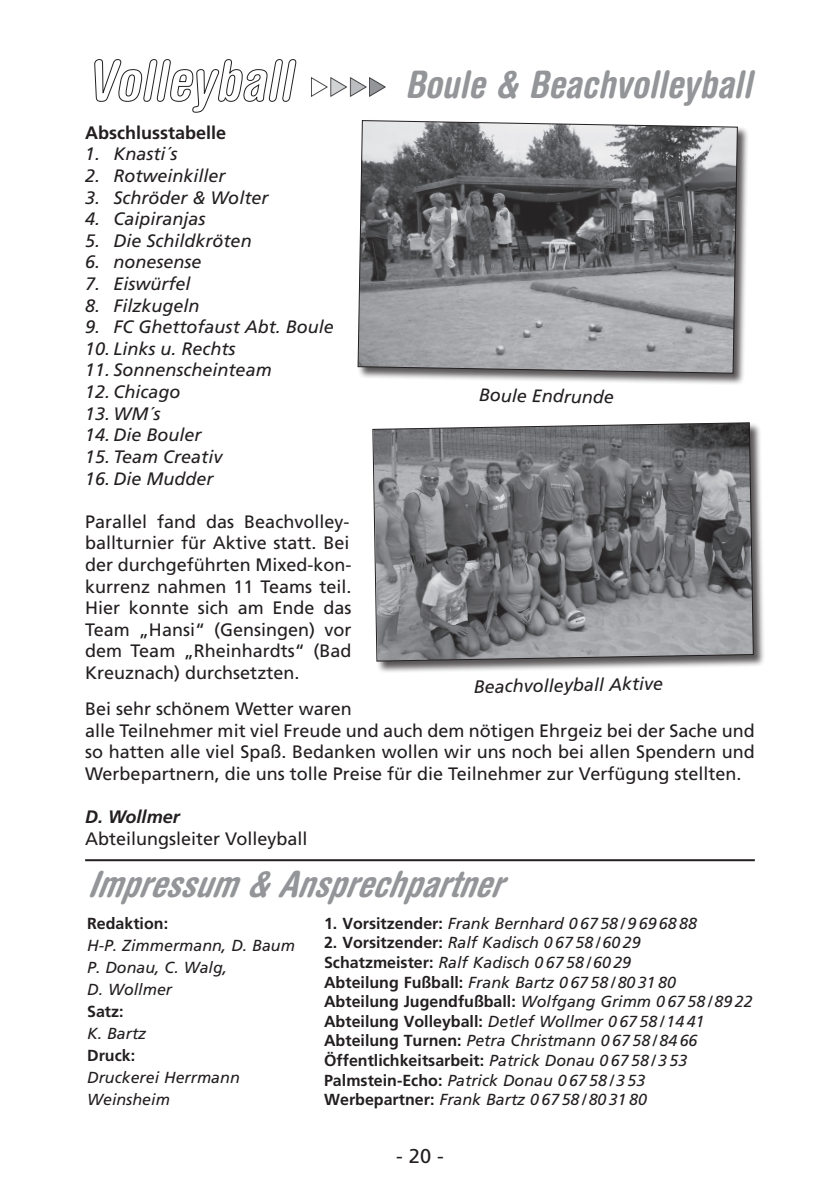
<style>
.page{position:relative;width:840px;height:1191px;background:#fff}
.page>*{position:absolute;margin:0;border:0;box-sizing:border-box;transform-origin:0 0}
.t1{font:italic 700 condensed 38px "Helvetica Rounded";color:#939598}
.t2{font:italic 700 condensed 36px "Helvetica Rounded";color:#939598}
.t3{font:20px "Frutiger";color:#231f20}
.t4{font:18px/21.6px "Frutiger";color:#231f20;text-align:justify}
.t5{font:italic 18px "Frutiger";color:#231f20}
.t6{font:700 18px "Frutiger";color:#231f20}
.t7{font:italic 700 18px "Frutiger";color:#231f20}
.t8{font:italic 16px/19.6px "Frutiger";color:#231f20}
.t9{font:700 16px "Frutiger";color:#231f20}
.s1{font-weight:700;font-style:normal}
</style>
<div class="page">
<hr style="left:85px;top:859px;width:669px;height:2px;background:#231f20">
<svg style="left:94px;top:59px;width:202px;height:54px"></svg>
<img style="left:311px;top:78px;width:75px;height:19px">
<div style="left:357px;top:119px;width:392px;height:266px;background:#231f20;opacity:.75"></div>
<svg style="left:357px;top:120px;width:381px;height:254px"></svg>
<div style="left:371px;top:422px;width:393px;height:251px;background:#231f20;opacity:.75"></div>
<svg style="left:371px;top:422px;width:383px;height:240px"></svg>
<h1 class="t1" style="left:405px;top:61px;width:348px">Boule &amp; Beachvolleyball</h1>
<p class="t6" style="left:85px;top:122px;width:142px">Abschlusstabelle</p>
<p class="t5" style="left:85px;top:144px;width:94px">1. Knasti´s</p>
<p class="t5" style="left:85px;top:165px;width:142px">2. Rotweinkiller</p>
<p class="t5" style="left:85px;top:187px;width:185px">3. Schröder &amp; Wolter</p>
<p class="t5" style="left:85px;top:208px;width:122px">4. Caipiranjas</p>
<p class="t5" style="left:85px;top:230px;width:168px">5. Die Schildkröten</p>
<p class="t5" style="left:85px;top:252px;width:118px">6. nonesense</p>
<p class="t5" style="left:85px;top:273px;width:107px">7. Eiswürfel</p>
<p class="t5" style="left:85px;top:295px;width:116px">8. Filzkugeln</p>
<p class="t5" style="left:85px;top:316px;width:250px">9. FC Ghettofaust Abt. Boule</p>
<p class="t5" style="left:85px;top:338px;width:152px">10. Links u. Rechts</p>
<p class="t5" style="left:85px;top:360px;width:188px">11. Sonnenscheinteam</p>
<p class="t5" style="left:85px;top:381px;width:97px">12. Chicago</p>
<p class="t5" style="left:85px;top:403px;width:77px">13. WM´s</p>
<p class="t5" style="left:85px;top:424px;width:118px">14. Die Bouler</p>
<p class="t5" style="left:85px;top:446px;width:139px">15. Team Creativ</p>
<p class="t5" style="left:85px;top:468px;width:130px">16. Die Mudder</p>
<p class="t4" style="left:85px;top:510px;width:268px">Parallel fand das Beachvolley&shy;ballturnier für Aktive statt. Bei der durchgeführten Mixed-kon&shy;kurrenz nahmen 11 Teams teil.<br>Hier konnte sich am Ende das Team „Hansi“ (Gensingen) vor dem Team „Rheinhardts“ (Bad Kreuznach) durchsetzten.</p>
<p class="t4" style="left:85px;top:698px;width:670px;text-align:left">Bei sehr schönem Wetter waren<br>alle Teilnehmer mit viel Freude und auch dem nötigen Ehrgeiz bei der Sache und so hatten alle viel Spaß. Bedanken wollen wir uns noch bei allen Spendern und Werbepartnern, die uns tolle Preise für die Teilnehmer zur Verfügung stellten.</p>
<p class="t7" style="left:85px;top:806px;width:96px">D. Wollmer</p>
<p class="t4" style="left:85px;top:827px;width:224px">Abteilungsleiter Volleyball</p>
<p class="t5" style="left:478px;top:384px;width:137px;rotate:1deg">Boule Endrunde</p>
<p class="t5" style="left:473px;top:676px;width:191px;rotate:-1deg">Beachvolleyball Aktive</p>
<h2 class="t2" style="left:87px;top:861px;width:416px">Impressum &amp; Ansprechpartner</h2>
<p class="t9" style="left:87px;top:913px;width:82px">Redaktion:</p>
<p class="t8" style="left:87px;top:934px;width:209px;line-height:22px">H-P. Zimmermann, D. Baum<br>P. Donau, C. Walg,<br>D. Wollmer</p>
<p class="t9" style="left:87px;top:1001px;width:38px">Satz:</p>
<p class="t8" style="left:87px;top:1023px;width:61px">K. Bartz</p>
<p class="t9" style="left:87px;top:1045px;width:49px">Druck:</p>
<p class="t8" style="left:87px;top:1066px;width:154px;line-height:22px">Druckerei Herrmann<br>Weinsheim</p>
<p class="t8" style="left:324px;top:913px;width:374px"><span class="s1">1. Vorsitzender:</span> Frank Bernhard 0 67 58 / 9 69 68 88</p>
<p class="t8" style="left:324px;top:932px;width:430px"><span class="s1">2. Vorsitzender:</span> Ralf Kadisch 0 67 58 / 60 29<br><span class="s1">Schatzmeister:</span> Ralf Kadisch 0 67 58 / 60 29<br><span class="s1">Abteilung Fußball:</span> Frank Bartz 0 67 58 / 80 31 80<br><span class="s1">Abteilung Jugendfußball:</span> Wolfgang Grimm 0 67 58 / 89 22<br><span class="s1">Abteilung Volleyball:</span> Detlef Wollmer 0 67 58 / 14 41<br><span class="s1">Abteilung Turnen:</span> Petra Christmann 0 67 58 / 84 66<br><span class="s1">Öffentlichkeitsarbeit:</span> Patrick Donau 0 67 58 / 3 53<br><span class="s1">Palmstein-Echo:</span> Patrick Donau 0 67 58 / 3 53<br><span class="s1">Werbepartner:</span> Frank Bartz 0 67 58 / 80 31 80</p>
<p class="t3" style="left:396px;top:1144px;width:49px">- 20 -</p>
</div>
